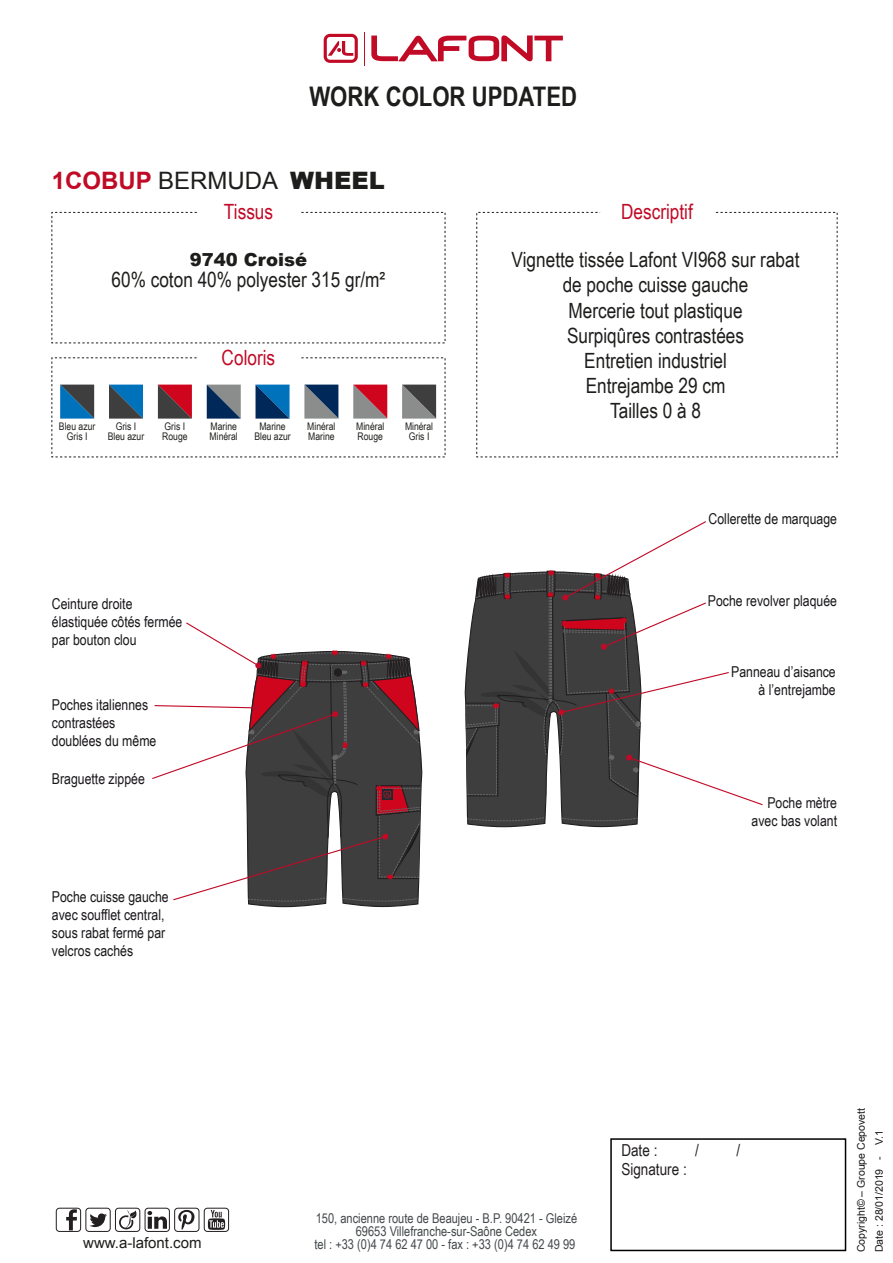
<style>
.page{position:relative;width:893px;height:1263px;background:#fff}
.page>*{position:absolute;margin:0;border:0;box-sizing:border-box;transform-origin:0 0}
.t1{font:700 27px "Arial Narrow";color:#1d1d1b}
.t2{font:24px "Arial";color:#1d1d1b}
.t3{font:21px/25.2px "Arial Narrow";color:#1d1d1b;text-align:center}
.t4{font:21px "Arial Narrow";color:#c00a26}
.t5{font:900 18px "Arial";color:#1d1d1b}
.t6{font:16.5px "Arial Narrow";color:#231f20}
.t7{font:15px/18px "Arial Narrow";color:#1a171b}
.t8{font:15px "Arial";color:#1d1d1b}
.t9{font:13.5px/13.2px "Arial Narrow";color:#43484a;text-align:center}
.t10{font:10.5px/9.6px "Arial Narrow";color:#1e1e1c;text-align:center}
.t11{font:10.5px "Arial";color:#1a171b}
.s1{font-weight:700;color:#c00a26}
.s2{font-weight:900}
</style>
<div class="page">
<div style="left:610px;top:1138px;width:236px;height:113px;border:2px solid #000"></div>
<svg style="left:371px;top:35px;width:192px;height:26px"></svg>
<hr style="left:364px;top:33px;width:1px;height:33px;background:#c00a26">
<svg style="left:324px;top:34px;width:34px;height:29px"></svg>
<svg style="left:51px;top:212px;width:395px;height:132px"></svg>
<div style="left:86px;top:1208px;width:25px;height:24px;border:1px solid #231f20;border-radius:3px"></div>
<svg style="left:89px;top:1213px;width:18px;height:14px"></svg>
<div style="left:115px;top:1208px;width:25px;height:24px;border:1px solid #231f20;border-radius:3px"></div>
<svg style="left:119px;top:1210px;width:18px;height:19px"></svg>
<div style="left:204px;top:1208px;width:25px;height:24px;border:1px solid #231f20;border-radius:3px"></div>
<svg style="left:208px;top:1210px;width:17px;height:20px"></svg>
<div style="left:145px;top:1208px;width:25px;height:24px;border:1px solid #231f20;border-radius:3px"></div>
<svg style="left:147px;top:1211px;width:20px;height:18px"></svg>
<div style="left:174px;top:1208px;width:25px;height:24px;border:1px solid #231f20;border-radius:3px"></div>
<svg style="left:178px;top:1210px;width:16px;height:20px"></svg>
<div style="left:56px;top:1208px;width:25px;height:24px;border:1px solid #231f20;border-radius:3px"></div>
<svg style="left:66px;top:1209px;width:11px;height:21px"></svg>
<svg style="left:51px;top:357px;width:395px;height:101px"></svg>
<svg style="left:465px;top:521px;width:298px;height:306px"></svg>
<svg style="left:152px;top:622px;width:270px;height:285px"></svg>
<svg style="left:476px;top:212px;width:362px;height:246px"></svg>
<h1 class="t1" style="left:309px;top:76px;width:269px">WORK COLOR UPDATED</h1>
<h2 class="t2" style="left:52px;top:165px;width:334px"><span class="s1">1COBUP</span> BERMUDA <span class="s2">WHEEL</span></h2>
<h3 class="t4" style="left:224px;top:197px;width:51px">Tissus</h3>
<h3 class="t4" style="left:621px;top:197px;width:73px">Descriptif</h3>
<p class="t5" style="left:190px;top:246px;width:119px">9740 Croisé</p>
<h3 class="t3" style="left:112px;top:266px;width:275px">60% coton 40% polyester 315 gr/m²</h3>
<h3 class="t4" style="left:222px;top:342px;width:55px">Coloris</h3>
<p class="t10" style="left:108px;top:421px;width:38px">Gris I<br>Bleu azur</p>
<p class="t10" style="left:162px;top:421px;width:27px;text-align:left">Gris I<br>Rouge</p>
<p class="t10" style="left:254px;top:421px;width:38px">Marine<br>Bleu azur</p>
<p class="t10" style="left:59px;top:421px;width:38px">Bleu azur<br>Gris I</p>
<p class="t10" style="left:405px;top:421px;width:30px">Minéral<br>Gris I</p>
<p class="t10" style="left:210px;top:421px;width:30px;text-align:left">Marine<br>Minéral</p>
<p class="t10" style="left:307px;top:421px;width:30px;text-align:left">Minéral<br>Marine</p>
<p class="t10" style="left:356px;top:421px;width:30px;text-align:left">Minéral<br>Rouge</p>
<p class="t7" style="left:52px;top:594px;width:132px">Ceinture droite élastiquée côtés fermée par bouton clou</p>
<p class="t7" style="left:52px;top:695px;width:106px">Poches italiennes contrastées doublées du même</p>
<p class="t7" style="left:52px;top:769px;width:94px">Braguette zippée</p>
<p class="t7" style="left:52px;top:887px;width:118px">Poche cuisse gauche avec soufflet central, sous rabat fermé par velcros cachés</p>
<h3 class="t3" style="left:512px;top:246px;width:289px">Vignette tissée Lafont VI968 sur rabat de poche cuisse gauche<br>Mercerie tout plastique<br>Surpiqûres contrastées<br>Entretien industriel<br>Entrejambe 29 cm<br>Tailles 0 à 8</h3>
<p class="t7" style="left:709px;top:509px;width:130px">Collerette de marquage</p>
<p class="t7" style="left:708px;top:591px;width:131px">Poche revolver plaquée</p>
<p class="t7" style="left:731px;top:662px;width:106px;text-align:right">Panneau d’aisance à l’entrejambe</p>
<p class="t7" style="left:752px;top:793px;width:87px;text-align:right">Poche mètre avec bas volant</p>
<p class="t8" style="left:83px;top:1233px;width:120px">www.a-lafont.com</p>
<p class="t9" style="left:314px;top:1211px;width:264px">150, ancienne route de Beaujeu - B.P. 90421 - Gleizé<br>69653 Villefranche-sur-Saône Cedex<br>tel : +33 (0)4 74 62 47 00 - fax : +33 (0)4 74 62 49 99</p>
<p class="t6" style="left:621px;top:1137px;width:38px">Date :</p>
<p class="t6" style="left:695px;top:1137px;width:5px">/</p>
<p class="t6" style="left:736px;top:1137px;width:5px">/</p>
<p class="t6" style="left:621px;top:1157px;width:67px">Signature :</p>
<p class="t11" style="left:854px;top:1252px;width:146px;rotate:-90deg">Copyright© – Groupe Cepovett</p>
<p class="t11" style="left:872px;top:1252px;width:124px;rotate:-90deg">Date : 28/01/2019 - V.1</p>
</div>
